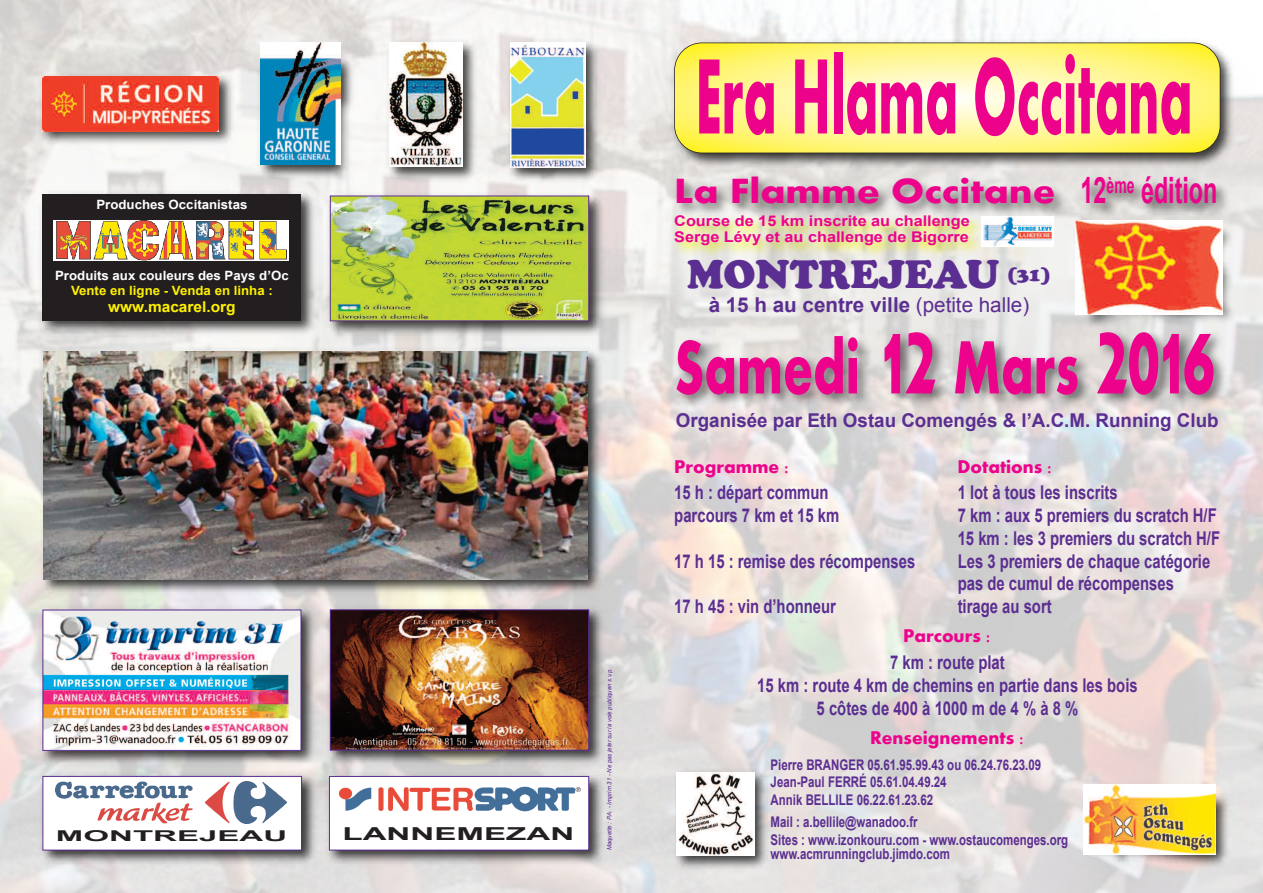
<style>
.page{position:relative;width:1263px;height:893px;background:#fff}
.page>*{position:absolute;margin:0;border:0;box-sizing:border-box;transform-origin:0 0}
.t1{font:700 111px "Aharoni";color:#ed028c;scale:.48 1}
.t2{font:700 78.15px "Aharoni";color:#ed028c;scale:.67 1}
.t3{font:900 41.1px "Cooper";color:#5b2e91}
.t4{font:700 36.3px "Arial";color:#ed028c;scale:.64 1}
.t5{font:700 36px "Aharoni";color:#ed028c;scale:1.13 1}
.t6{font:700 21.75px "Arial";color:#ed028c;scale:.64 1}
.t7{font:700 20.55px "Arial";color:#5b2e91}
.t8{font:700 19.05px/22.8px "Arial";color:#5b2e91;scale:.78 1}
.t9{font:700 19.05px "Arial";color:#5b2e91}
.t10{font:700 19.05px "Aharoni";color:#ed028c}
.t11{font:700 17.85px "Arial";color:#231f20;scale:1.86 1}
.t12{font:700 14.85px "Arial";color:#fff101;scale:1.04 1}
.t13{font:700 14.85px "Arial";color:#231f20;scale:2.22 1}
.t14{font:700 14.7px/17.5px "Arial";color:#5b2e91;scale:.78 1}
.t15{font:700 14.7px/16.2px "Arial";color:#ed028c;scale:1.1 1}
.t16{font:700 12.75px "Arial";color:#fff;scale:1.04 1}
.t17{font:700 12.75px "Arial";color:#fff101;scale:1.04 1}
.t18{font:italic 6px "Arial";color:#5b2e91}
.s1{font-weight:400}
.s2{font-size:36.3px}
.s3{font-size:130.35px}
</style>
<div class="page">
<img style="left:667px;top:36px;width:572px;height:134px">
<svg style="left:675px;top:43px;width:545px;height:110px;background:#fef693"></svg>
<div style="left:674px;top:43px;width:546px;height:110px;border:2px solid #231f20;border-radius:28px"></div>
<img style="left:1040px;top:208px;width:223px;height:83px">
<img style="left:1075px;top:245px;width:148px;height:46px">
<img style="left:654px;top:170px;width:398px;height:46px">
<img style="left:629px;top:291px;width:634px;height:172px">
<img style="left:1052px;top:158px;width:209px;height:87px">
<img style="left:667px;top:765px;width:109px;height:109px">
<img style="left:677px;top:772px;width:77px;height:83px">
<img style="left:383px;top:36px;width:102px;height:153px">
<img style="left:389px;top:43px;width:74px;height:124px">
<img style="left:1075px;top:778px;width:165px;height:99px">
<img style="left:1084px;top:785px;width:131px;height:70px">
<img style="left:253px;top:36px;width:110px;height:150px">
<img style="left:261px;top:43px;width:79px;height:122px">
<img style="left:502px;top:36px;width:104px;height:150px">
<img style="left:510px;top:43px;width:75px;height:124px">
<img style="left:36px;top:187px;width:284px;height:153px">
<div style="left:43px;top:194px;width:258px;height:127px;background:#231f20"></div>
<img style="left:54px;top:221px;width:234px;height:39px">
<img style="left:36px;top:769px;width:572px;height:100px">
<div style="left:330px;top:777px;width:258px;height:73px;background:#fff"></div>
<div style="left:329px;top:776px;width:260px;height:74px;border:1px solid #5b2e91"></div>
<img style="left:338px;top:786px;width:243px;height:26px">
<div style="left:43px;top:777px;width:258px;height:73px;background:#fff"></div>
<div style="left:43px;top:776px;width:259px;height:74px;border:1px solid #5b2e91"></div>
<img style="left:56px;top:781px;width:231px;height:42px">
<img style="left:37px;top:345px;width:570px;height:253px">
<img style="left:44px;top:351px;width:544px;height:228px">
<img style="left:323px;top:602px;width:285px;height:167px">
<img style="left:332px;top:611px;width:255px;height:138px">
<div style="left:330px;top:609px;width:259px;height:142px;border:1px solid #5b2e91"></div>
<img style="left:36px;top:603px;width:284px;height:167px">
<img style="left:45px;top:612px;width:254px;height:137px">
<div style="left:43px;top:610px;width:258px;height:141px;border:1px solid #5b2e91"></div>
<img style="left:36px;top:67px;width:202px;height:90px">
<img style="left:43px;top:76px;width:176px;height:55px">
<img style="left:323px;top:189px;width:285px;height:151px">
<img style="left:332px;top:198px;width:255px;height:121px">
<div style="left:330px;top:196px;width:259px;height:125px;border:1px solid #5b2e91"></div>
<img style="left:648px;top:206px;width:364px;height:66px">
<img style="left:982px;top:216px;width:71px;height:31px">
<p class="t16" style="left:96px;top:197px;width:147px">Produches Occitanistas</p>
<p class="t16" style="left:55px;top:268px;width:226px">Produits aux couleurs des Pays d’Oc</p>
<p class="t17" style="left:71px;top:284px;width:196px">Vente en ligne - Venda en linha :</p>
<p class="t12" style="left:108px;top:299px;width:124px">www.macarel.org</p>
<p class="t13" style="left:56px;top:828px;width:106px">MONTREJEAU</p>
<p class="t11" style="left:342px;top:824px;width:126px">LANNEMEZAN</p>
<p class="t18" style="left:606px;top:850px;width:184px;rotate:-90deg">Maquette : P.A. - Imprim 31 - Ne pas jeter sur la voie publiquen s.v.p.</p>
<h1 class="t1" style="left:695px;top:52px;width:1037px">Era Hlama Occitana</h1>
<h3 class="t5" style="left:674px;top:177px;width:339px">La Flamme Occitane</h3>
<p class="t15" style="left:674px;top:213px;width:270px">Course de 15 km inscrite au challenge<br>Serge Lévy et au challenge de Bigorre</p>
<h3 class="t3" style="left:687px;top:251px;width:365px">MONTREJEAU <sup>(31)</sup></h3>
<p class="t7" style="left:709px;top:293px;width:322px">à 15 h au centre ville <span class="s1">(petite halle)</span></p>
<h3 class="t4" style="left:1141px;top:171px;width:121px">édition</h3>
<p class="t6" style="left:1081px;top:173px;width:86px"><span class="s2">12</span>ème</p>
<h2 class="t2" style="left:674px;top:336px;width:811px">Samedi <span class="s3">12</span> Mars <span class="s3">2016</span></h2>
<p class="t9" style="left:676px;top:410px;width:544px">Organisée par Eth Ostau Comengés &amp; l’A.C.M. Running Club</p>
<p class="t10" style="left:674px;top:459px;width:117px">Programme :</p>
<p class="t10" style="left:957px;top:459px;width:97px">Dotations :</p>
<p class="t8" style="left:674px;top:481px;width:199px">15 h : départ commun</p>
<p class="t8" style="left:958px;top:481px;width:207px">1 lot à tous les inscrits</p>
<p class="t8" style="left:674px;top:504px;width:213px">parcours 7 km et 15 km</p>
<p class="t8" style="left:958px;top:504px;width:338px">7 km : aux 5 premiers du scratch H/F<br>15 km : les 3 premiers du scratch H/F</p>
<p class="t8" style="left:674px;top:549px;width:310px">17 h 15 : remise des récompenses</p>
<p class="t8" style="left:958px;top:549px;width:325px">Les 3 premiers de chaque catégorie pas de cumul de récompenses</p>
<p class="t8" style="left:674px;top:595px;width:209px">17 h 45 : vin d’honneur</p>
<p class="t8" style="left:958px;top:595px;width:122px">tirage au sort</p>
<p class="t10" style="left:903px;top:628px;width:90px">Parcours :</p>
<p class="t8" style="left:757px;top:651px;width:489px;text-align:center">7 km : route plat<br>15 km : route 4 km de chemins en partie dans les bois<br>5côtesde400à1000mde4%à8%</p>
<p class="t10" style="left:870px;top:730px;width:156px">Renseignements :</p>
<p class="t14" style="left:771px;top:756px;width:348px">Pierre BRANGER 05.61.95.99.43 ou 06.24.76.23.09<br>Jean-Paul FERRÉ 05.61.04.49.24<br>Annik BELLILE 06.22.61.23.62</p>
<p class="t14" style="left:771px;top:813px;width:383px">Mail : a.bellile@wanadoo.fr<br>Sites : www.izonkouru.com - www.ostaucomenges.org</p>
<p class="t14" style="left:771px;top:845px;width:231px">www.acmrunningclub.jimdo.com</p>
</div>
